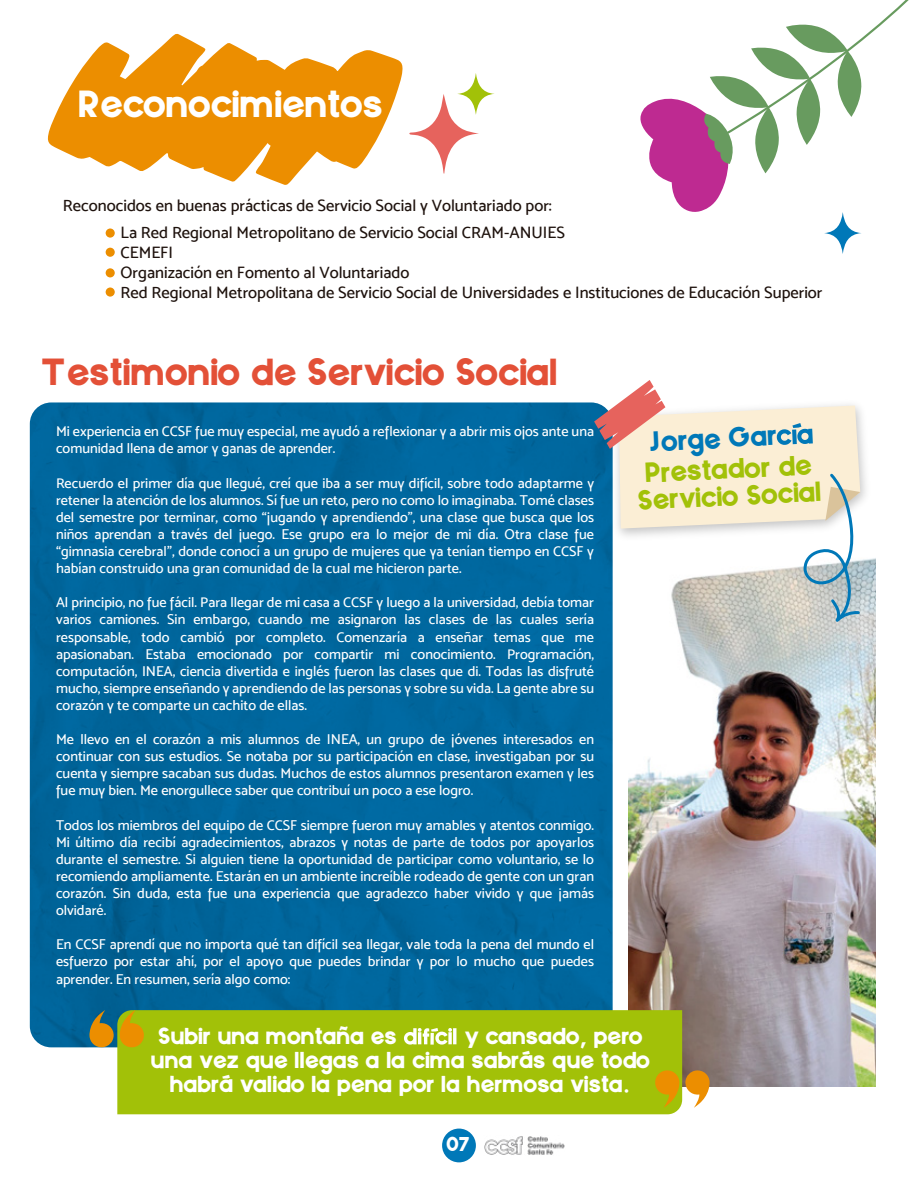
<style>
.page{position:relative;width:918px;height:1188px;background:#fff}
.page>*{position:absolute;margin:0;border:0;box-sizing:border-box;transform-origin:0 0}
.t1{font:36.75px "Bonkers";color:#e35037}
.t2{font:36.75px "Bonkers";color:#fff}
.t3{font:27px/27px "Bonkers";color:#a2c108;text-align:center}
.t4{font:27px "Bonkers";color:#0078b8}
.t5{font:22.5px "Bonkers";color:#fff}
.t6{font:19.5px "Bonkers";color:#fff}
.t7{font:16.5px/19.8px "Mosk Medium 500";color:#1e120d}
.t8{font:14.25px/17.1px "Mosk Medium 500";color:#fff;text-align:justify}
</style>
<div class="page">
<div style="left:30px;top:403px;width:583px;height:644px;background:#00679e"></div>
<svg style="left:48px;top:34px;width:355px;height:151px;fill:#ec8e00"></svg>
<img style="left:628px;top:558px;width:247px;height:529px">
<div style="left:106px;top:229px;width:9px;height:9px;background:#ec8e00;border-radius:50%"></div>
<div style="left:106px;top:248px;width:9px;height:9px;background:#ec8e00;border-radius:50%"></div>
<div style="left:106px;top:268px;width:9px;height:9px;background:#ec8e00;border-radius:50%"></div>
<div style="left:106px;top:288px;width:9px;height:9px;background:#ec8e00;border-radius:50%"></div>
<svg style="left:409px;top:73px;width:85px;height:101px"></svg>
<div style="left:117px;top:1010px;width:565px;height:104px;background:#a2c108"></div>
<svg style="left:89px;top:1010px;width:25px;height:38px"></svg>
<svg style="left:120px;top:1010px;width:25px;height:38px"></svg>
<svg style="left:654px;top:1070px;width:56px;height:38px"></svg>
<svg style="left:640px;top:0;width:269px;height:254px"></svg>
<svg style="left:594px;top:380px;width:268px;height:255px"></svg>
<svg style="left:404px;top:1028px;width:52px;height:17px"></svg>
<div style="left:442px;top:1129px;width:34px;height:33px;background:#0078b8;border-radius:50%"></div>
<img style="left:484px;top:1136px;width:81px;height:19px">
<h1 class="t2" style="left:79px;top:82px;width:306px">Reconocimientos</h1>
<p class="t7" style="left:63px;top:195px;width:490px">Reconocidos en buenas prácticas de Servicio Social y Voluntariado por:</p>
<p class="t7" style="left:121px;top:223px;width:703px">La Red Regional Metropolitano de Servicio Social CRAM-ANUIES<br>CEMEFI<br>Organización en Fomento al Voluntariado<br>Red Regional Metropolitana de Servicio Social de Universidades e Instituciones de Educación Superior</p>
<h1 class="t1" style="left:43px;top:349px;width:518px">Testimonio de Servicio Social</h1>
<p class="t8" style="left:56px;top:423px;width:540px">Mi experiencia en CCSF fue muy especial, me ayudó a reflexionar y a abrir mis ojos ante una comunidad llena de amor y ganas de aprender.</p>
<p class="t8" style="left:56px;top:474px;width:540px">Recuerdo el primer día que llegué, creí que iba a ser muy difícil, sobre todo adaptarme y retener la atención de los alumnos. Sí fue un reto, pero no como lo imaginaba. Tomé clases del semestre por terminar, como “jugando y aprendiendo”, una clase que busca que los niños aprendan a través del juego. Ese grupo era lo mejor de mi día. Otra clase fue “gimnasia cerebral”, donde conocí a un grupo de mujeres que ya tenían tiempo en CCSF y habían construido una gran comunidad de la cual me hicieron parte.</p>
<p class="t8" style="left:56px;top:594px;width:540px">Al principio, no fue fácil. Para llegar de mi casa a CCSF y luego a la universidad, debía tomar varios camiones. Sin embargo, cuando me asignaron las clases de las cuales sería responsable, todo cambió por completo. Comenzaría a enseñar temas que me apasionaban. Estaba emocionado por compartir mi conocimiento. Programación, computación, INEA, ciencia divertida e inglés fueron las clases que di. Todas las disfruté mucho, siempre enseñando y aprendiendo de las personas y sobre su vida. La gente abre su corazón y te comparte un cachito de ellas.</p>
<p class="t8" style="left:56px;top:731px;width:540px">Me llevo en el corazón a mis alumnos de INEA, un grupo de jóvenes interesados en continuar con sus estudios. Se notaba por su participación en clase, investigaban por su cuenta y siempre sacaban sus dudas. Muchos de estos alumnos presentaron examen y les fue muy bien. Me enorgullece saber que contribuí un poco a ese logro.</p>
<p class="t8" style="left:56px;top:816px;width:540px">Todos los miembros del equipo de CCSF siempre fueron muy amables y atentos conmigo.<br>Mi último día recibí agradecimientos, abrazos y notas de parte de todos por apoyarlos durante el semestre. Si alguien tiene la oportunidad de participar como voluntario, se lo recomiendo ampliamente. Estarán en un ambiente increíble rodeado de gente con un gran corazón. Sin duda, esta fue una experiencia que agradezco haber vivido y que jamás olvidaré.</p>
<p class="t8" style="left:56px;top:936px;width:540px">En CCSF aprendí que no importa qué tan difícil sea llegar, vale toda la pena del mundo el esfuerzo por estar ahí, por el apoyo que puedes brindar y por lo mucho que puedes aprender. En resumen, sería algo como:</p>
<h2 class="t4" style="left:650px;top:425px;width:129px;rotate:-3deg">Jorge Gar</h2>
<h2 class="t3" style="left:636px;top:460px;width:185px;rotate:-3deg">Prestador de<br>Servicio Social</h2>
<h3 class="t5" style="left:159px;top:1022px;width:240px">Subir una montaña es</h3>
<h3 class="t5" style="left:465px;top:1022px;width:180px">y cansado, pero</h3>
<h3 class="t5" style="left:152px;top:1046px;width:501px">una vez que llegas a la cima sabrás que todo</h3>
<h3 class="t5" style="left:171px;top:1070px;width:463px">habrá valido la pena por la hermosa vista.</h3>
<h3 class="t6" style="left:447px;top:1132px;width:25px">07</h3>
</div>
